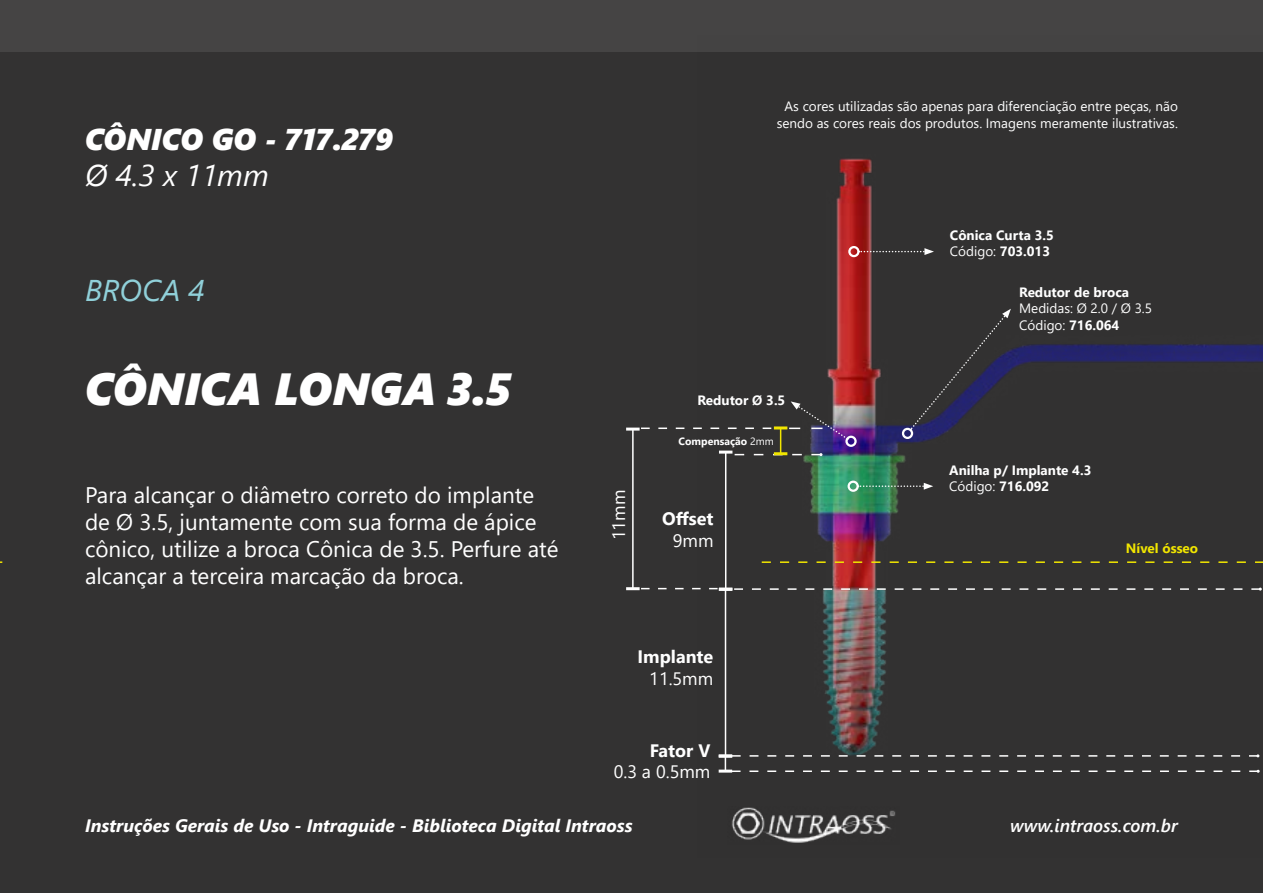
<style>
.page{position:relative;width:1263px;height:893px;background:#333232}
.page>*{position:absolute;margin:0;border:0;box-sizing:border-box;transform-origin:0 0}
.t1{font:italic 45px "Segoe UI Black";color:#fff}
.t2{font:italic 30px "Segoe UI Black";color:#fff}
.t3{font:italic 30px "Segoe UI";color:#fff}
.t4{font:italic 30px "Segoe UI";color:#90d0d9}
.t5{font:22.5px/27px "Segoe UI";color:#fff}
.t6{font:italic 700 18px "Segoe UI";color:#fff}
.t7{font:18px "Segoe UI";color:#fff}
.t8{font:700 18px "Segoe UI";color:#fff}
.t9{font:italic 600 18px "Segoe UI";color:#fff}
.t10{font:13.5px/16.2px "Segoe UI";color:#fff}
.t11{font:700 13.5px/16.2px "Segoe UI";color:#fff}
.t12{font:700 13.5px "Segoe UI";color:#f2e600}
.t13{font:700 10.5px "Segoe UI";color:#fff}
.s1{font-weight:400}
.s2{font-weight:700}
</style>
<div class="page">
<div style="left:0;top:0;width:1263px;height:51px;background:#454444"></div>
<img style="left:697px;top:51px;width:566px;height:792px">
<svg style="left:909px;top:309px;width:102px;height:122px"></svg>
<div style="left:902px;top:428px;width:11px;height:11px;border:2px solid #fff;border-radius:50%"></div>
<svg style="left:858px;top:248px;width:76px;height:7px"></svg>
<div style="left:848px;top:246px;width:11px;height:11px;border:2px solid #fff;border-radius:50%"></div>
<div style="left:845px;top:436px;width:12px;height:11px;border:2px solid #fff;border-radius:50%"></div>
<svg style="left:858px;top:483px;width:75px;height:7px"></svg>
<div style="left:847px;top:481px;width:12px;height:11px;border:2px solid #fff;border-radius:50%"></div>
<svg style="left:762px;top:561px;width:501px;height:2px"></svg>
<hr style="left:725px;top:589px;width:1px;height:167px;background:#fff">
<hr style="left:725px;top:452px;width:1px;height:137px;background:#fff">
<hr style="left:632px;top:429px;width:2px;height:160px;background:#fff">
<hr style="left:626px;top:428px;width:14px;height:3px;background:#fff">
<hr style="left:626px;top:587px;width:14px;height:3px;background:#fff">
<svg style="left:641px;top:401px;width:207px;height:55px"></svg>
<svg style="left:641px;top:588px;width:621px;height:3px"></svg>
<svg style="left:719px;top:754px;width:541px;height:19px"></svg>
<h2 class="t2" style="left:85px;top:116px;width:310px">CÔNICO GO - 717.279</h2>
<h2 class="t3" style="left:85px;top:147px;width:185px">Ø 4.3 x 11mm</h2>
<h2 class="t4" style="left:85px;top:262px;width:121px">BROCA 4</h2>
<h1 class="t1" style="left:85px;top:355px;width:428px">CÔNICA LONGA 3.5</h1>
<p class="t5" style="left:85px;top:480px;width:475px">Para alcançar o diâmetro correto do implante de Ø 3.5, juntamente com sua forma de ápice cônico, utilize a broca Cônica de 3.5. Perfure até alcançar a terceira marcação da broca.</p>
<p class="t10" style="left:777px;top:97px;width:403px;text-align:center">As cores utilizadas são apenas para diferenciação entre peças, não sendo as cores reais dos produtos. Imagens meramente ilustrativas.</p>
<p class="t11" style="left:950px;top:226px;width:105px">Cônica Curta 3.5<br><span class="s1">Código:</span> 703.013</p>
<p class="t11" style="left:697px;top:391px;width:89px">Redutor Ø 3.5</p>
<p class="t7" style="left:602px;top:540px;width:52px;rotate:-90deg">11mm</p>
<p class="t13" style="left:679px;top:431px;width:97px">Compensação <span class="s1">2mm</span></p>
<p class="t8" style="left:662px;top:502px;width:53px">Offset</p>
<p class="t7" style="left:673px;top:523px;width:42px">9mm</p>
<p class="t8" style="left:638px;top:640px;width:77px">Implante</p>
<p class="t7" style="left:649px;top:661px;width:66px">11.5mm</p>
<p class="t8" style="left:650px;top:733px;width:62px">Fator V</p>
<p class="t7" style="left:614px;top:755px;width:98px">0.3 a 0.5mm</p>
<p class="t11" style="left:1019px;top:283px;width:111px">Redutor de broca</p>
<p class="t10" style="left:1019px;top:299px;width:134px">Medidas: Ø 2.0 / Ø 3.5<br>Código: <span class="s2">716.064</span></p>
<p class="t11" style="left:949px;top:461px;width:144px">Anilha p/ Implante 4.3<br><span class="s1">Código:</span> 716.092</p>
<p class="t12" style="left:1126px;top:535px;width:74px">Nível ósseo</p>
<p class="t6" style="left:85px;top:808px;width:549px">Instruções Gerais de Uso - Intraguide - Biblioteca Digital Intraoss</p>
<p class="t9" style="left:1010px;top:808px;width:169px">www.intraoss.com.br</p>
</div>
